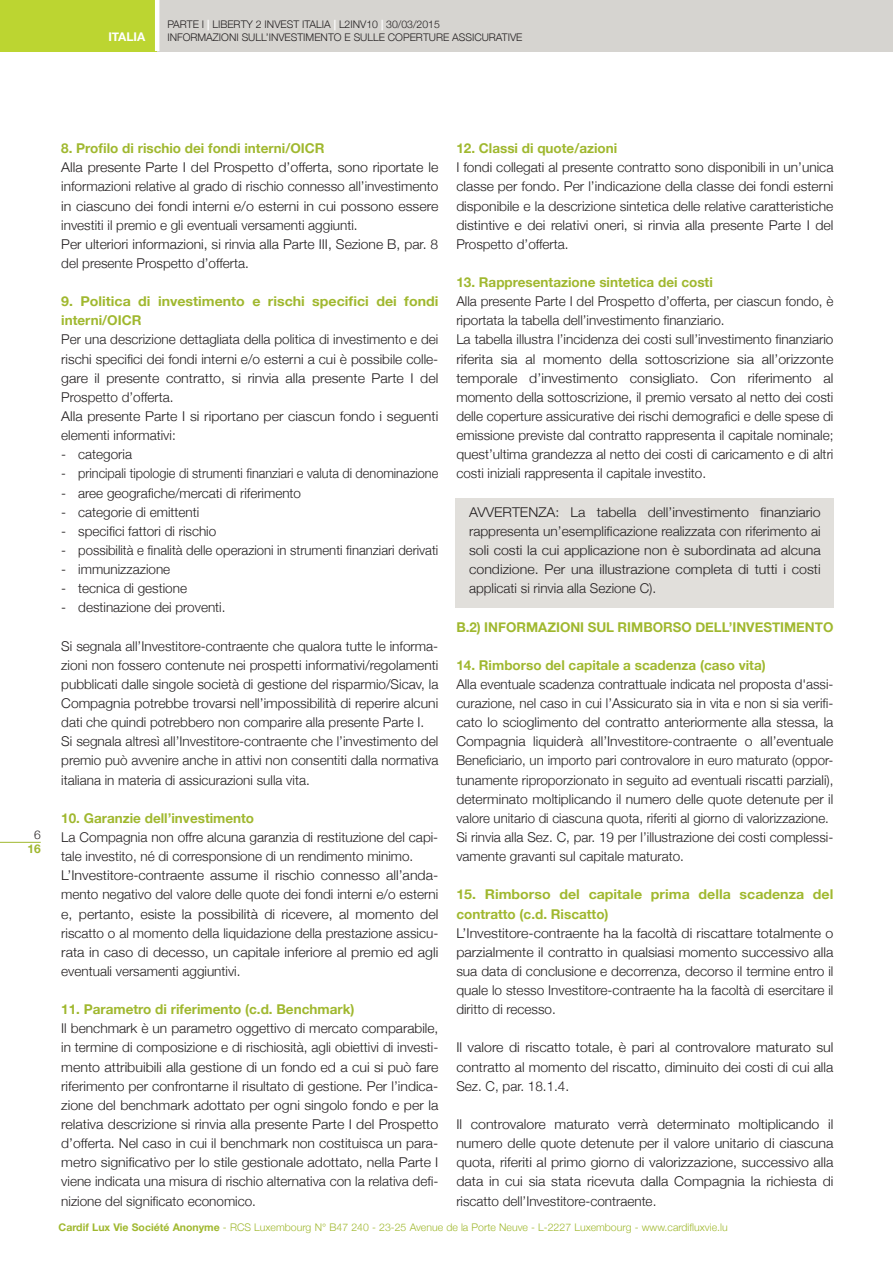
<style>
.page{position:relative;width:893px;height:1263px;background:#fff}
.page>*{position:absolute;margin:0;border:0;box-sizing:border-box;transform-origin:0 0}
.CLV_BODY_TXT{font:300 13.5px/19.2px "Helvetica Neue";color:#231f20;text-align:justify}
.CLV_BODY_TXT-2{font:300 13.5px/19.2px "Helvetica Neue";color:#231f20;text-align:justify;scale:1.05 1}
.CLV_BODY_TXT-3{font:700 13.5px "Helvetica Neue";color:#a0b82f}
.CLV_BODY_TXT-4{font:700 13.5px/19.2px "Helvetica Neue";color:#a0b82f;scale:1.05 1}
.CLV_BODY_TXT-5{font:300 13.5px "Helvetica Neue";color:#231f20;scale:.96 1}
.t1{font:700 12px "Helvetica Neue";color:#fff}
.t2{font:700 12px "Helvetica Neue";color:#a0b82f}
.t3{font:300 12px "Helvetica Neue";color:#231f20}
.t4{font:300 10.5px "Helvetica Neue";color:#a0b82f}
.t5{font:300 10.5px "Helvetica Neue";color:#231f20}
.s1{font-weight:700;color:#fff}
.s2{font-weight:700}
</style>
<div class="page">
<hr style="left:0;top:842px;width:41px;height:1px;background:#a0b82f">
<div style="left:0;top:0;width:157px;height:51px;background:#bcd531"></div>
<div style="left:157px;top:0;width:736px;height:51px;background:#d6d4d0"></div>
<hr style="left:155px;top:0;width:4px;height:51px;background:#fff">
<div style="left:455px;top:498px;width:378px;height:110px;background:#e1dfdb"></div>
<p class="t5" style="left:167px;top:16px;width:274px">PARTE I <span class="s1">|</span> LIBERTY 2 INVEST ITALIA <span class="s1">|</span> L2INV10 <span class="s1">|</span> 30/03/2015</p>
<p class="t1" style="left:108px;top:26px;width:38px">ITALIA</p>
<p class="t5" style="left:167px;top:29px;width:357px">INFORMAZIONI SULL’INVESTIMENTO E SULLE COPERTURE ASSICURATIVE</p>
<p class="t3" style="left:34px;top:825px;width:8px">6</p>
<p class="t2" style="left:27px;top:838px;width:15px">16</p>
<p class="CLV_BODY_TXT-3" style="left:61px;top:136px;width:265px">8. Profilo di rischio dei fondi interni/OICR</p>
<p class="CLV_BODY_TXT-2" style="left:61px;top:157px;width:361px">Alla presente Parte I del Prospetto d’offerta, sono riportate le informazioni relative al grado di rischio connesso all’investimento in ciascuno dei fondi interni e/o esterni in cui possono essere investiti il premio e gli eventuali versamenti aggiunti.</p>
<p class="CLV_BODY_TXT" style="left:61px;top:234px;width:379px">Per ulteriori informazioni, si rinvia alla Parte III, Sezione B, par. 8 del presente Prospetto d’offerta.</p>
<p class="CLV_BODY_TXT-4" style="left:61px;top:291px;width:361px">9. Politica di investimento e rischi specifici dei fondi interni/OICR</p>
<p class="CLV_BODY_TXT" style="left:61px;top:329px;width:379px">Per una descrizione dettagliata della politica di investimento e dei rischi specifici dei fondi interni e/o esterni a cui è possibile colle&shy;gare il presente contratto, si rinvia alla presente Parte I del Prospetto d’offerta.</p>
<p class="CLV_BODY_TXT-2" style="left:61px;top:406px;width:361px">Alla presente Parte I si riportano per ciascun fondo i seguenti elementi informativi:</p>
<p class="CLV_BODY_TXT" style="left:61px;top:444px;width:72px">- categoria</p>
<p class="CLV_BODY_TXT-5" style="left:61px;top:463px;width:394px">- principali tipologie di strumenti finanziari e valuta di denominazione</p>
<p class="CLV_BODY_TXT" style="left:61px;top:482px;width:241px">- aree geografiche/mercati di riferimento</p>
<p class="CLV_BODY_TXT" style="left:61px;top:501px;width:140px">- categorie di emittenti</p>
<p class="CLV_BODY_TXT" style="left:61px;top:521px;width:157px">- specifici fattori di rischio</p>
<p class="CLV_BODY_TXT" style="left:61px;top:540px;width:379px">- possibilità e finalità delle operazioni in strumenti finanziari derivati</p>
<p class="CLV_BODY_TXT" style="left:61px;top:559px;width:111px">- immunizzazione</p>
<p class="CLV_BODY_TXT" style="left:61px;top:578px;width:127px">- tecnica di gestione</p>
<p class="CLV_BODY_TXT" style="left:61px;top:597px;width:166px">- destinazione dei proventi.</p>
<p class="CLV_BODY_TXT" style="left:61px;top:635px;width:379px">Si segnala all’Investitore-contraente che qualora tutte le informa&shy;zioni non fossero contenute nei prospetti informativi/regolamenti pubblicati dalle singole società di gestione del risparmio/Sicav, la Compagnia potrebbe trovarsi nell’impossibilità di reperire alcuni dati che quindi potrebbero non comparire alla presente Parte I.</p>
<p class="CLV_BODY_TXT" style="left:61px;top:731px;width:379px">Si segnala altresì all’Investitore-contraente che l’investimento del premio può avvenire anche in attivi non consentiti dalla normativa italiana in materia di assicurazioni sulla vita.</p>
<p class="CLV_BODY_TXT-3" style="left:61px;top:806px;width:194px">10. Garanzie dell’investimento</p>
<p class="CLV_BODY_TXT" style="left:61px;top:827px;width:379px">La Compagnia non offre alcuna garanzia di restituzione del capi&shy;tale investito, né di corresponsione di un rendimento minimo.</p>
<p class="CLV_BODY_TXT-2" style="left:61px;top:865px;width:361px">L’Investitore-contraente assume il rischio connesso all’anda&shy;mento negativo del valore delle quote dei fondi interni e/o esterni e, pertanto, esiste la possibilità di ricevere, al momento del riscatto o al momento della liquidazione della prestazione assicu&shy;rata in caso di decesso, un capitale inferiore al premio ed agli eventuali versamenti aggiuntivi.</p>
<p class="CLV_BODY_TXT-3" style="left:61px;top:997px;width:295px">11. Parametro di riferimento (c.d. Benchmark)</p>
<p class="CLV_BODY_TXT" style="left:61px;top:1018px;width:379px">Il benchmark è un parametro oggettivo di mercato comparabile, in termine di composizione e di rischiosità, agli obiettivi di investi&shy;mento attribuibili alla gestione di un fondo ed a cui si può fare riferimento per confrontarne il risultato di gestione. Per l’indica&shy;zione del benchmark adottato per ogni singolo fondo e per la relativa descrizione si rinvia alla presente Parte I del Prospetto d’offerta. Nel caso in cui il benchmark non costituisca un para&shy;metro significativo per lo stile gestionale adottato, nella Parte I viene indicata una misura di rischio alternativa con la relativa defi&shy;nizione del significato economico.</p>
<p class="CLV_BODY_TXT-3" style="left:456px;top:136px;width:162px">12. Classi di quote/azioni</p>
<p class="CLV_BODY_TXT" style="left:456px;top:157px;width:379px">I fondi collegati al presente contratto sono disponibili in un’unica classe per fondo. Per l’indicazione della classe dei fondi esterni disponibile e la descrizione sintetica delle relative caratteristiche distintive e dei relativi oneri, si rinvia alla presente Parte I del Prospetto d’offerta.</p>
<p class="CLV_BODY_TXT-3" style="left:456px;top:270px;width:258px">13. Rappresentazione sintetica dei costi</p>
<p class="CLV_BODY_TXT" style="left:456px;top:291px;width:379px">Alla presente Parte I del Prospetto d’offerta, per ciascun fondo, è riportata la tabella dell’investimento finanziario.</p>
<p class="CLV_BODY_TXT" style="left:456px;top:329px;width:379px">La tabella illustra l’incidenza dei costi sull’investimento finanziario riferita sia al momento della sottoscrizione sia all’orizzonte temporale d’investimento consigliato. Con riferimento al momento della sottoscrizione, il premio versato al netto dei costi delle coperture assicurative dei rischi demografici e delle spese di emissione previste dal contratto rappresenta il capitale nominale; quest’ultima grandezza al netto dei costi di caricamento e di altri costi iniziali rappresenta il capitale investito.</p>
<p class="CLV_BODY_TXT-2" style="left:469px;top:501px;width:336px">AVVERTENZA: La tabella dell’investimento finanziario rappresenta un’esemplificazione realizzata con riferimento ai soli costi la cui applicazione non è subordinata ad alcuna condizione. Per una illustrazione completa di tutti i costi applicati si rinvia alla Sezione C).</p>
<p class="CLV_BODY_TXT-3" style="left:456px;top:614px;width:379px">B.2) INFORMAZIONI SUL RIMBORSO DELL’INVESTIMENTO</p>
<p class="CLV_BODY_TXT-3" style="left:456px;top:653px;width:311px">14. Rimborso del capitale a scadenza (caso vita)</p>
<p class="CLV_BODY_TXT" style="left:456px;top:674px;width:379px">Alla eventuale scadenza contrattuale indicata nel proposta d'assi&shy;curazione, nel caso in cui l’Assicurato sia in vita e non si sia verifi&shy;cato lo scioglimento del contratto anteriormente alla stessa, la Compagnia liquiderà all’Investitore-contraente o all’eventuale Beneficiario, un importo pari controvalore in euro maturato (oppor&shy;tunamente riproporzionato in seguito ad eventuali riscatti parziali), determinato moltiplicando il numero delle quote detenute per il valore unitario di ciascuna quota, riferiti al giorno di valorizzazione.</p>
<p class="CLV_BODY_TXT" style="left:456px;top:827px;width:379px">Si rinvia alla Sez. C, par. 19 per l’illustrazione dei costi complessi&shy;vamente gravanti sul capitale maturato.</p>
<p class="CLV_BODY_TXT-4" style="left:456px;top:884px;width:361px">15. Rimborso del capitale prima della scadenza del contratto (c.d. Riscatto)</p>
<p class="CLV_BODY_TXT-2" style="left:456px;top:922px;width:361px">L’Investitore-contraente ha la facoltà di riscattare totalmente o parzialmente il contratto in qualsiasi momento successivo alla sua data di conclusione e decorrenza, decorso il termine entro il quale lo stesso Investitore-contraente ha la facoltà di esercitare il diritto di recesso.</p>
<p class="CLV_BODY_TXT-2" style="left:456px;top:1037px;width:361px">Il valore di riscatto totale, è pari al controvalore maturato sul contratto al momento del riscatto, diminuito dei costi di cui alla Sez. C, par. 18.1.4.</p>
<p class="CLV_BODY_TXT-2" style="left:456px;top:1114px;width:361px">Il controvalore maturato verrà determinato moltiplicando il numero delle quote detenute per il valore unitario di ciascuna quota, riferiti al primo giorno di valorizzazione, successivo alla data in cui sia stata ricevuta dalla Compagnia la richiesta di riscatto dell’Investitore-contraente.</p>
<p class="t4" style="left:59px;top:1219px;width:671px"><span class="s2">Cardif Lux Vie Société Anonyme</span> - RCS Luxembourg N° B47 240 - 23-25 Avenue de la Porte Neuve - L-2227 Luxembourg - www.cardifluxvie.lu</p>
</div>
